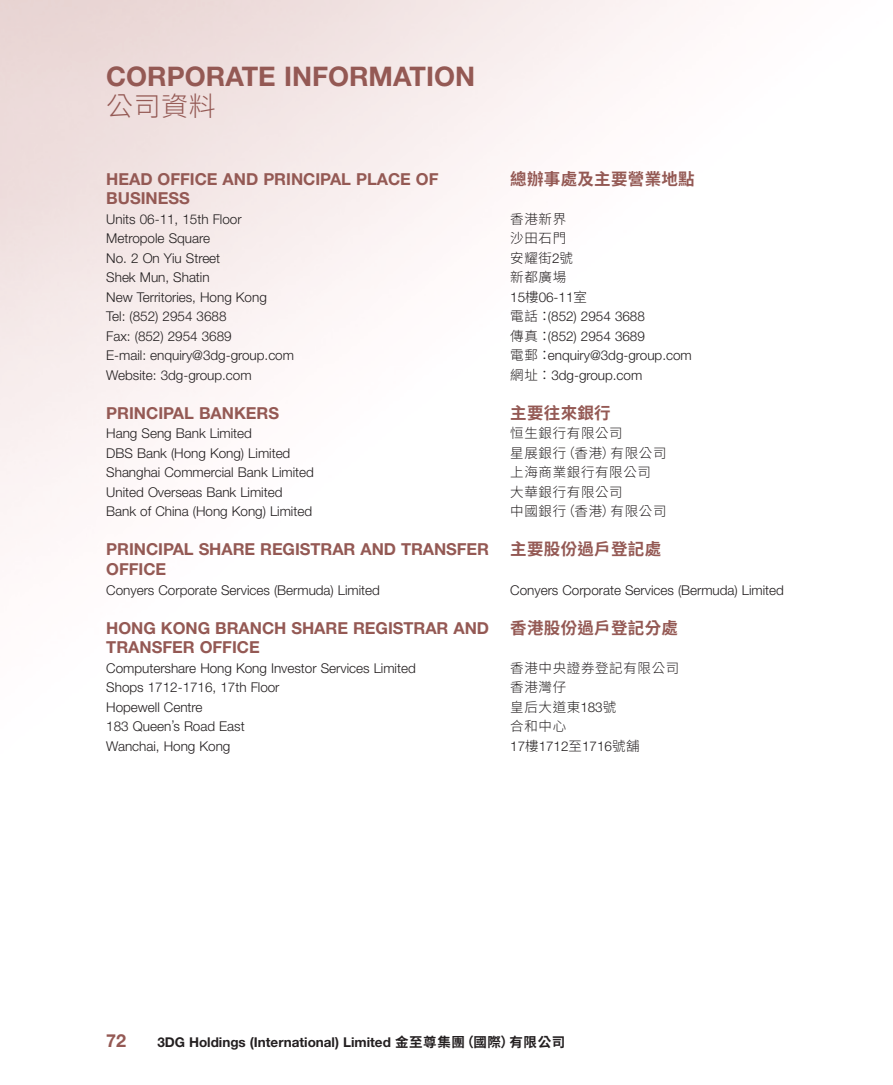
<style>
.page{position:relative;width:893px;height:1085px;background:#fff}
.page>*{position:absolute;margin:0;border:0;box-sizing:border-box;transform-origin:0 0}
.t1{font:700 27px "Helvetica Neue LT Std";color:#945954}
.t2{font:300 27px "Source Han Sans TC";color:#945954}
.t3{font:700 18px "Helvetica Neue LT Std";color:#945954}
.Heading_1{font:700 16.5px/19.5px "Helvetica Neue LT Std";color:#945954}
.C_Heading_1{font:700 16.5px "Source Han Sans TC";letter-spacing:.02em;color:#945954}
.Body_Text{font:300 13.5px "Helvetica Neue LT Std";color:#231f20}
.C_Body_Text{font:300 13.5px "Helvetica Neue LT Std";color:#231f20}
.C_Body_Text-2{font:300 13.5px "Source Han Sans TC";letter-spacing:.05em;color:#231f20}
.t4{font:700 13.5px "Helvetica Neue LT Std";color:#231f20}
.s1{font-family:"Helvetica Neue LT Std"}
.s2{font-family:"Source Han Sans TC"}
</style>
<div class="page">
<h1 class="t1" style="left:106px;top:60px;width:370px">CORPORATE INFORMATION</h1>
<h1 class="t2" style="left:106px;top:91px;width:111px">公司資料</h1>
<p class="Heading_1" style="left:106px;top:169px;width:334px">HEAD OFFICE AND PRINCIPAL PLACE OF<br>BUSINESS</p>
<p class="Body_Text" style="left:106px;top:211px;width:137px">Units 06-11, 15th Floor</p>
<p class="Body_Text" style="left:106px;top:230px;width:105px">Metropole Square</p>
<p class="Body_Text" style="left:106px;top:250px;width:115px">No. 2 On Yiu Street</p>
<p class="Body_Text" style="left:106px;top:269px;width:105px">Shek Mun, Shatin</p>
<p class="Body_Text" style="left:106px;top:289px;width:162px">New Territories, Hong Kong</p>
<p class="Body_Text" style="left:106px;top:308px;width:122px">Tel: (852) 2954 3688</p>
<p class="Body_Text" style="left:106px;top:328px;width:127px">Fax: (852) 2954 3689</p>
<p class="Body_Text" style="left:106px;top:347px;width:189px">E-mail: enquiry@3dg-group.com</p>
<p class="Body_Text" style="left:106px;top:367px;width:147px">Website: 3dg-group.com</p>
<p class="Heading_1" style="left:106px;top:403px;width:174px">PRINCIPAL BANKERS</p>
<p class="Body_Text" style="left:106px;top:425px;width:147px">Hang Seng Bank Limited</p>
<p class="Body_Text" style="left:106px;top:445px;width:186px">DBS Bank (Hong Kong) Limited</p>
<p class="Body_Text" style="left:106px;top:464px;width:209px">Shanghai Commercial Bank Limited</p>
<p class="Body_Text" style="left:106px;top:484px;width:178px">United Overseas Bank Limited</p>
<p class="Body_Text" style="left:106px;top:503px;width:207px">Bank of China (Hong Kong) Limited</p>
<p class="Heading_1" style="left:106px;top:539px;width:384px">PRINCIPAL SHARE REGISTRAR AND TRANSFER<br>OFFICE</p>
<p class="Body_Text" style="left:106px;top:581px;width:275px">Conyers Corporate Services (Bermuda) Limited</p>
<p class="Heading_1" style="left:106px;top:617px;width:384px">HONG KONG BRANCH SHARE REGISTRAR AND<br>TRANSFER OFFICE</p>
<p class="Body_Text" style="left:106px;top:659px;width:311px">Computershare Hong Kong Investor Services Limited</p>
<p class="Body_Text" style="left:106px;top:679px;width:175px">Shops 1712-1716, 17th Floor</p>
<p class="Body_Text" style="left:106px;top:698px;width:98px">Hopewell Centre</p>
<p class="Body_Text" style="left:106px;top:718px;width:140px">183 Queen’s Road East</p>
<p class="Body_Text" style="left:106px;top:737px;width:126px">Wanchai, Hong Kong</p>
<p class="C_Heading_1" style="left:510px;top:169px;width:186px">總辦事處及主要營業地點</p>
<p class="C_Body_Text-2" style="left:510px;top:211px;width:57px">香港新界</p>
<p class="C_Body_Text-2" style="left:510px;top:231px;width:57px">沙田石門</p>
<p class="C_Body_Text-2" style="left:510px;top:250px;width:64px">安耀街<span class="s1">2</span>號</p>
<p class="C_Body_Text-2" style="left:510px;top:270px;width:57px">新都廣場</p>
<p class="C_Body_Text" style="left:510px;top:289px;width:78px">15<span class="s2">樓</span>06-11<span class="s2">室</span></p>
<p class="C_Body_Text" style="left:510px;top:308px;width:136px"><span class="s2">電話：</span>(852) 2954 3688</p>
<p class="C_Body_Text" style="left:510px;top:328px;width:136px"><span class="s2">傳真：</span>(852) 2954 3689</p>
<p class="C_Body_Text" style="left:510px;top:347px;width:183px"><span class="s2">電郵：</span>enquiry@3dg-group.com</p>
<p class="C_Body_Text" style="left:510px;top:367px;width:134px"><span class="s2">網址：</span>3dg-group.com</p>
<p class="C_Heading_1" style="left:510px;top:403px;width:102px">主要往來銀行</p>
<p class="C_Body_Text-2" style="left:510px;top:426px;width:114px">恒生銀行有限公司</p>
<p class="C_Body_Text-2" style="left:510px;top:445px;width:158px">星展銀行（香港）有限公司</p>
<p class="C_Body_Text-2" style="left:510px;top:465px;width:142px">上海商業銀行有限公司</p>
<p class="C_Body_Text-2" style="left:510px;top:484px;width:114px">大華銀行有限公司</p>
<p class="C_Body_Text-2" style="left:510px;top:504px;width:158px">中國銀行（香港）有限公司</p>
<p class="C_Heading_1" style="left:510px;top:540px;width:152px">主要股份過戶登記處</p>
<p class="C_Body_Text" style="left:510px;top:581px;width:275px">Conyers Corporate Services (Bermuda) Limited</p>
<p class="C_Heading_1" style="left:510px;top:618px;width:169px">香港股份過戶登記分處</p>
<p class="C_Body_Text-2" style="left:510px;top:660px;width:171px">香港中央證券登記有限公司</p>
<p class="C_Body_Text-2" style="left:510px;top:679px;width:57px">香港灣仔</p>
<p class="C_Body_Text-2" style="left:510px;top:699px;width:107px">皇后大道東<span class="s1">183</span>號</p>
<p class="C_Body_Text-2" style="left:510px;top:718px;width:57px">合和中心</p>
<p class="C_Body_Text" style="left:510px;top:737px;width:131px">17<span class="s2">樓</span>1712<span class="s2">至</span>1716<span class="s2">號舖</span></p>
<h2 class="t3" style="left:106px;top:1029px;width:21px">72</h2>
<p class="t4" style="left:157px;top:1033px;width:410px">3DG Holdings (International) Limited <span class="s2">金至尊集團（國際）有限公司</span></p>
</div>
